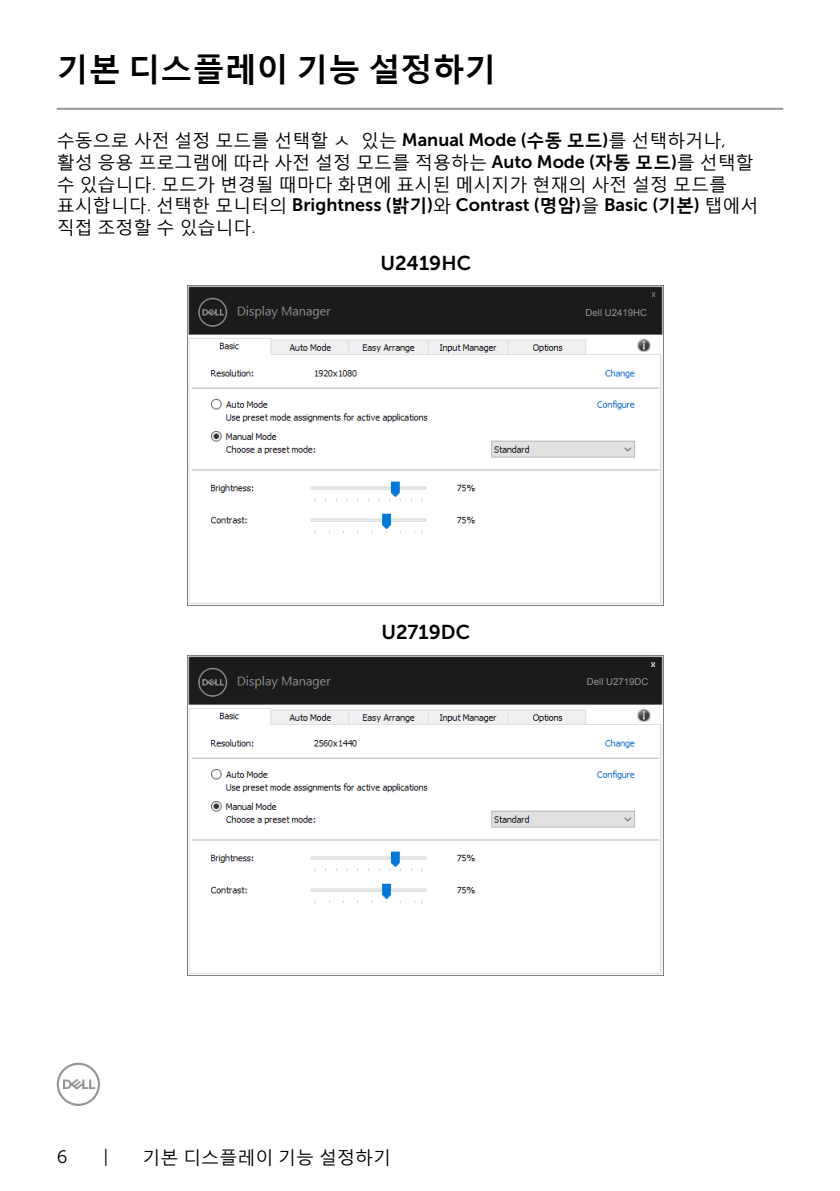
<style>
.page{position:relative;width:840px;height:1191px;background:#fff}
.page>*{position:absolute;margin:0;border:0;box-sizing:border-box;transform-origin:0 0}
.t1{font:700 32px "Malgun Gothic";color:#000}
.t2{font:20px "Museo Sans For Dell 700";color:#000}
.t3{font:18px/21.6px "Malgun Gothic";color:#000}
.t4{font:18px "Museo Sans For Dell 700";color:#000}
.t5{font:18px "Museo Sans For Dell 300";color:#000}
.t6{font:9.6px "Arial";color:#939393}
.s1{font-family:"Museo Sans For Dell 700"}
.s2{font-weight:700}
.s3{font-family:"Museo Sans For Dell 300"}
.s4{font-family:"Malgun Gothic"}
.s5{font-family:"Malgun Gothic";font-weight:700}
</style>
<div class="page">
<svg style="left:57px;top:1062px;width:43px;height:44px"></svg>
<hr style="left:57px;top:108px;width:725px;height:2px;background:#939598">
<img style="left:187px;top:285px;width:476px;height:321px">
<div style="left:545px;top:306px;width:103px;height:11px;background:#1b1b1b"></div>
<img style="left:188px;top:655px;width:475px;height:319px">
<div style="left:545px;top:676px;width:103px;height:11px;background:#1b1b1b"></div>
<h1 class="t1" style="left:57px;top:49px;width:441px">기본 디스플레이 기능 설정하기</h1>
<p class="t3" style="left:57px;top:129px;width:698px">수동으로 사전 설정 모드를 선택할 ㅅ 있는 <span class="s1">Manual Mode (</span><span class="s2">수동 모드</span><span class="s1">)</span>를 선택하거나<span class="s3">, </span>활성 응용 프로그램에 따라 사전 설정 모드를 적용하는 <span class="s1">Auto Mode (</span><span class="s2">자동 모드</span><span class="s1">)</span>를 선택할 수 있습니다<span class="s3">.</span> 모드가 변경될 때마다 화면에 표시된 메시지가 현재의 사전 설정 모드를</p>
<p class="t4" style="left:57px;top:195px;width:702px"><span class="s4">표시합니다</span><span class="s3">.</span> <span class="s4">선택한 모니터의</span> Brightness (<span class="s5">밝기</span>)<span class="s4">와</span> Contrast (<span class="s5">명암</span>)<span class="s4">을</span> Basic (<span class="s5">기본</span>) <span class="s4">탭에서</span></p>
<p class="t3" style="left:57px;top:216px;width:200px">직접 조정할 수 있습니다<span class="s3">.</span></p>
<p class="t2" style="left:380px;top:252px;width:92px">U2419HC</p>
<p class="t6" style="left:585px;top:306px;width:63px">Dell U2419HC</p>
<p class="t2" style="left:381px;top:621px;width:90px">U2719DC</p>
<p class="t6" style="left:586px;top:675px;width:63px">Dell U2719DC</p>
<p class="t5" style="left:57px;top:1146px;width:12px">6</p>
<p class="t5" style="left:103px;top:1146px;width:6px">|</p>
<p class="t3" style="left:142px;top:1145px;width:250px">기본 디스플레이 기능 설정하기</p>
</div>
